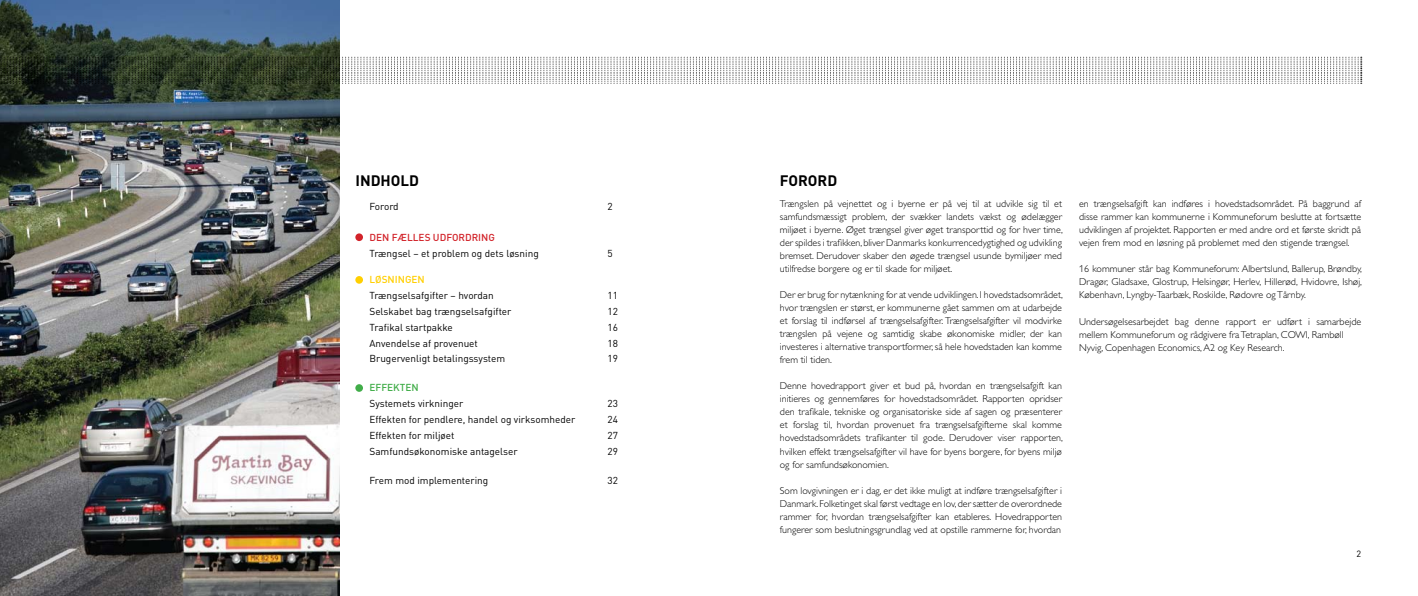
<style>
.page{position:relative;width:1418px;height:596px;background:#fff}
.page>*{position:absolute;margin:0;border:0;box-sizing:border-box;transform-origin:0 0}
.t1{font:700 15px "DIN";color:#000}
.t2{font:300 10px/13px "Gill Alt One";color:#000;text-align:justify}
.t3{font:10px "DIN";color:#000}
.t4{font:500 10px "DIN";color:#d2232a}
.t5{font:500 10px "DIN";color:#ffcf01}
.t6{font:500 10px "DIN";color:#41ad49}
.t7{font:9px "DIN";color:#000}
</style>
<div class="page">
<img style="left:0;top:0;width:339px;height:595px">
<div style="left:355px;top:233px;width:8px;height:8px;background:#d2232a;border-radius:50%"></div>
<div style="left:355px;top:276px;width:8px;height:7px;background:#ffcf01;border-radius:50%"></div>
<div style="left:355px;top:384px;width:8px;height:7px;background:#41ad49;border-radius:50%"></div>
<svg style="left:0;top:57px;width:1361px;height:27px"></svg>
<h1 class="t1" style="left:355px;top:171px;width:65px">INDHOLD</h1>
<h1 class="t1" style="left:780px;top:171px;width:59px">FORORD</h1>
<p class="t2" style="left:780px;top:198px;width:284px">Trængslen på vejnettet og i byerne er på vej til at udvikle sig til et samfundsmæssigt problem, der svækker landets vækst og ødelægger miljøet i byerne. Øget trængsel giver øget transporttid og for hver time, der spildes i trafikken, bliver Danmarks konkurrencedygtighed og udvikling bremset. Derudover skaber den øgede trængsel usunde bymiljøer med utilfredse borgere og er til skade for miljøet.</p>
<p class="t2" style="left:780px;top:289px;width:284px">Der er brug for nytænkning for at vende udviklingen. I hovedstadsområdet, hvor trængslen er størst, er kommunerne gået sammen om at udarbejde et forslag til indførsel af trængselsafgifter. Trængselsafgifter vil modvirke trængslen på vejene og samtidig skabe økonomiske midler, der kan investeres i alternative transportformer, så hele hovedstaden kan komme frem til tiden.</p>
<p class="t2" style="left:780px;top:380px;width:284px">Denne hovedrapport giver et bud på, hvordan en trængselsafgift kan initieres og gennemføres for hovedstadsområdet. Rapporten opridser den trafikale, tekniske og organisatoriske side af sagen og præsenterer et forslag til, hvordan provenuet fra trængselsafgifterne skal komme hovedstadsområdets trafikanter til gode. Derudover viser rapporten, hvilken effekt trængselsafgifter vil have for byens borgere, for byens miljø og for samfundsøkonomien.</p>
<p class="t2" style="left:780px;top:484px;width:284px">Som lovgivningen er i dag, er det ikke muligt at indføre trængselsafgifter i Danmark. Folketinget skal først vedtage en lov, der sætter de overordnede rammer for, hvordan trængselsafgifter kan etableres. Hovedrapporten fungerer som beslutningsgrundlag ved at opstille rammerne for, hvordan</p>
<p class="t3" style="left:369px;top:200px;width:31px">Forord</p>
<p class="t3" style="left:607px;top:200px;width:7px">2</p>
<p class="t4" style="left:369px;top:231px;width:127px">DEN FÆLLES UDFORDRING</p>
<p class="t3" style="left:369px;top:247px;width:171px">Trængsel – et problem og dets løsning</p>
<p class="t3" style="left:607px;top:247px;width:7px">5</p>
<p class="t5" style="left:369px;top:273px;width:57px">LØSNINGEN</p>
<p class="t3" style="left:369px;top:289px;width:126px">Trængselsafgifter – hvordan</p>
<p class="t3" style="left:607px;top:289px;width:12px">11</p>
<p class="t3" style="left:369px;top:305px;width:143px">Selskabet bag trængselsafgifter</p>
<p class="t3" style="left:607px;top:305px;width:12px">12</p>
<p class="t3" style="left:369px;top:321px;width:85px">Trafikal startpakke</p>
<p class="t3" style="left:607px;top:321px;width:12px">16</p>
<p class="t3" style="left:369px;top:336px;width:110px">Anvendelse af provenuet</p>
<p class="t3" style="left:607px;top:336px;width:12px">18</p>
<p class="t3" style="left:369px;top:352px;width:137px">Brugervenligt betalingssystem</p>
<p class="t3" style="left:607px;top:352px;width:12px">19</p>
<p class="t6" style="left:369px;top:381px;width:51px">EFFEKTEN</p>
<p class="t3" style="left:369px;top:397px;width:95px">Systemets virkninger</p>
<p class="t3" style="left:607px;top:397px;width:12px">23</p>
<p class="t3" style="left:369px;top:413px;width:207px">Effekten for pendlere, handel og virksomheder</p>
<p class="t3" style="left:607px;top:413px;width:12px">24</p>
<p class="t3" style="left:369px;top:429px;width:87px">Effekten for miljøet</p>
<p class="t3" style="left:607px;top:429px;width:12px">27</p>
<p class="t3" style="left:369px;top:444px;width:150px">Samfundsøkonomiske antagelser</p>
<p class="t3" style="left:607px;top:444px;width:12px">29</p>
<p class="t3" style="left:369px;top:473px;width:120px">Frem mod implementering</p>
<p class="t3" style="left:607px;top:473px;width:12px">32</p>
<p class="t2" style="left:1079px;top:198px;width:284px">en trængselsafgift kan indføres i hovedstadsområdet. På baggrund af disse rammer kan kommunerne i Kommuneforum beslutte at fortsætte udviklingen af projektet. Rapporten er med andre ord et første skridt på vejen frem mod en løsning på problemet med den stigende trængsel.</p>
<p class="t2" style="left:1079px;top:263px;width:284px">16 kommuner står bag Kommuneforum: Albertslund, Ballerup, Brøndby, Dragør, Gladsaxe, Glostrup, Helsingør, Herlev, Hillerød, Hvidovre, Ishøj, København, Lyngby-Taarbæk, Roskilde, Rødovre og Tårnby.</p>
<p class="t2" style="left:1079px;top:315px;width:284px;text-align:left">Undersøgelsesarbejdet bag denne rapport er udført i samarbejde mellem Kommuneforum og rådgivere fra Tetraplan, COWI, Rambøll<br>Nyvig, Copenhagen Economics, A2 og Key Research.</p>
<p class="t7" style="left:1356px;top:547px;width:6px">2</p>
</div>
